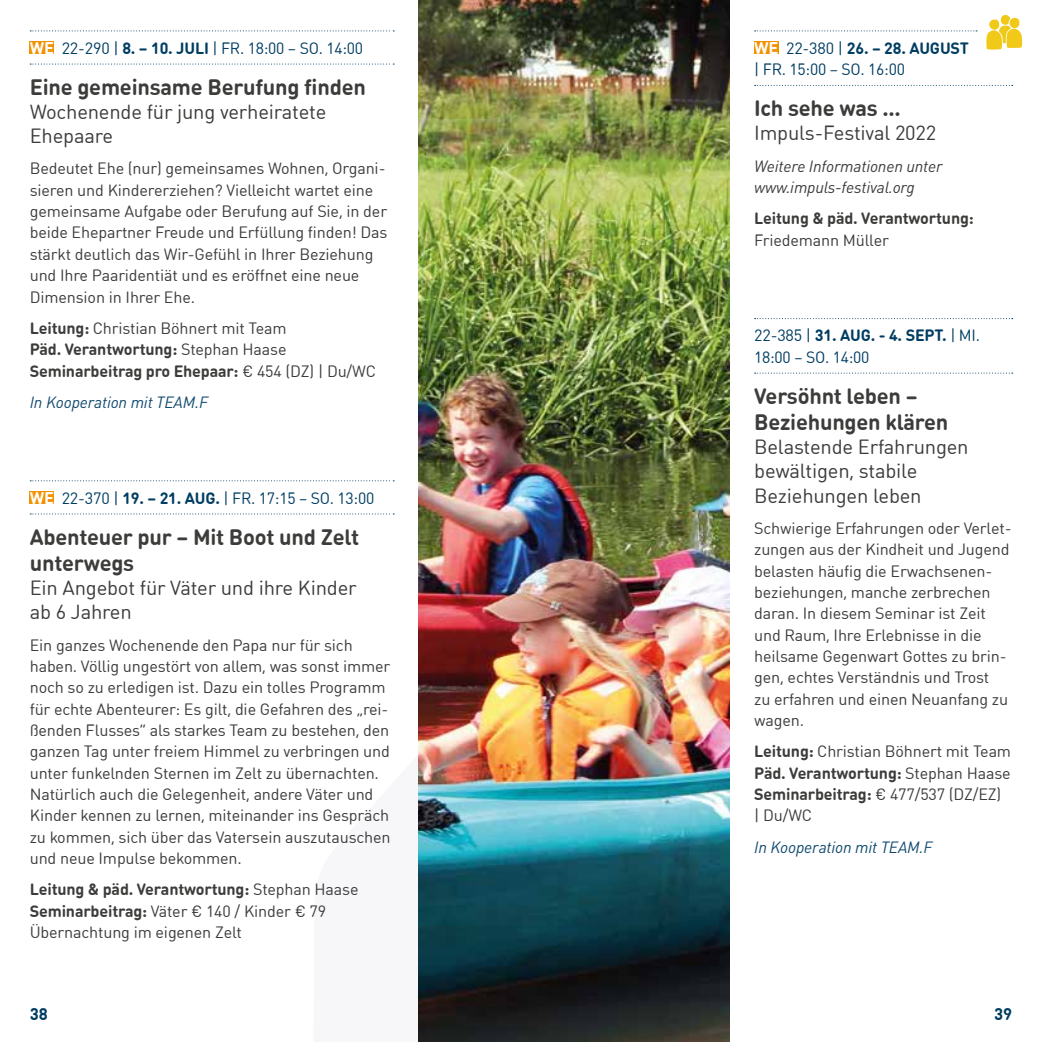
<style>
.page{position:relative;width:1042px;height:1042px;background:#fff}
.page>*{position:absolute;margin:0;border:0;box-sizing:border-box;transform-origin:0 0}
.t1{font:700 21.88px/26.2px "DIN Round Offc";letter-spacing:-.01em;color:#3c3c3b}
.t2{font:20.12px/24.2px "DIN Round Offc";letter-spacing:-.01em;color:#3c3c3b}
.t3{font:700 16.62px "DIN Round Offc";color:#003d62}
.t4{font:16.1px/21.3px "DIN Round Offc";letter-spacing:-.01em;color:#3c3c3b}
.t5{font:16.1px/21.3px "DIN Round Offc";letter-spacing:-.015em;color:#003d62}
.t6{font:700 16.1px/21.3px "DIN Round Offc";letter-spacing:-.01em;color:#3c3c3b}
.t7{font:italic 16.1px/21.3px "DINOT";letter-spacing:-.01em;color:#3c3c3b}
.t8{font:italic 16.1px "DINOT";letter-spacing:-.01em;color:#114a6f}
.s1{font-weight:700;font-size:16.62px;color:#fff}
.s2{font-weight:700}
.s3{font-weight:400}
</style>
<div class="page">
<svg style="left:29px;top:30px;width:365px;height:35px"></svg>
<svg style="left:30px;top:480px;width:364px;height:1px"></svg>
<svg style="left:30px;top:513px;width:364px;height:1px"></svg>
<div style="left:30px;top:41px;width:24px;height:13px;background:#f39200"></div>
<div style="left:30px;top:491px;width:24px;height:12px;background:#f39200"></div>
<svg style="left:754px;top:14px;width:268px;height:72px"></svg>
<svg style="left:754px;top:318px;width:259px;height:1px"></svg>
<svg style="left:754px;top:373px;width:259px;height:1px"></svg>
<div style="left:754px;top:41px;width:24px;height:13px;background:#f39200"></div>
<img style="left:418px;top:0;width:311px;height:1042px">
<p class="t5" style="left:30px;top:37px;width:335px"><span class="s1">WE</span> 22-290 | <span class="s2">8. – 10. JULI</span> | FR. 18:00 – SO. 14:00</p>
<h1 class="t1" style="left:30px;top:73px;width:338px">Eine gemeinsame Berufung finden</h1>
<p class="t2" style="left:30px;top:99px;width:298px">Wochenende für jung verheiratete<br>Ehepaare</p>
<p class="t4" style="left:30px;top:158px;width:359px">Bedeutet Ehe (nur) gemeinsames Wohnen, Organi&shy;sieren und Kindererziehen? Vielleicht wartet eine gemeinsame Aufgabe oder Berufung auf Sie, in der beide Ehepartner Freude und Erfüllung finden! Das stärkt deutlich das Wir-Gefühl in Ihrer Beziehung und Ihre Paaridentiät und es eröffnet eine neue Dimension in Ihrer Ehe.</p>
<p class="t6" style="left:30px;top:317px;width:348px">Leitung: <span class="s3">Christian Böhnert mit Team<br></span>Päd. Verantwortung: <span class="s3">Stephan Haase<br></span>Seminarbeitrag pro Ehepaar: <span class="s3">€ 454 (DZ) | Du/WC</span></p>
<p class="t8" style="left:30px;top:391px;width:180px">In Kooperation mit TEAM.F</p>
<p class="t5" style="left:30px;top:487px;width:346px"><span class="s1">WE</span> 22-370 | <span class="s2">19. – 21. AUG.</span> | FR. 17:15 – SO. 13:00</p>
<h1 class="t1" style="left:30px;top:523px;width:331px">Abenteuer pur – Mit Boot und Zelt unterwegs</h1>
<p class="t2" style="left:30px;top:575px;width:328px">Ein Angebot für Väter und ihre Kinder ab 6 Jahren</p>
<p class="t4" style="left:30px;top:634px;width:362px">Ein ganzes Wochenende den Papa nur für sich haben. Völlig ungestört von allem, was sonst immer noch so zu erledigen ist. Dazu ein tolles Programm für echte Abenteurer: Es gilt, die Gefahren des „rei&shy;ßenden Flusses“ als starkes Team zu bestehen, den ganzen Tag unter freiem Himmel zu verbringen und unter funkelnden Sternen im Zelt zu übernachten.<br>Natürlich auch die Gelegenheit, andere Väter und Kinder kennen zu lernen, miteinander ins Gespräch zu kommen, sich über das Vatersein auszutauschen und neue Impulse bekommen.</p>
<p class="t4" style="left:30px;top:878px;width:330px"><span class="s2">Leitung &amp; päd. Verantwortung:</span> Stephan Haase<br><span class="s2">Seminarbeitrag:</span> Väter € 140 / Kinder € 79<br>Übernachtung im eigenen Zelt</p>
<p class="t5" style="left:754px;top:37px;width:216px"><span class="s1">WE</span> 22-380 | <span class="s2">26. – 28. AUGUST </span>| FR. 15:00 – SO. 16:00</p>
<h1 class="t1" style="left:754px;top:95px;width:148px">Ich sehe was …</h1>
<p class="t2" style="left:754px;top:121px;width:184px">Impuls-Festival 2022</p>
<p class="t7" style="left:754px;top:154px;width:190px">Weitere Informationen unter www.impuls-festival.org</p>
<p class="t6" style="left:754px;top:207px;width:221px">Leitung &amp; päd. Verantwortung:</p>
<p class="t4" style="left:754px;top:229px;width:136px">Friedemann Müller</p>
<p class="t5" style="left:754px;top:325px;width:227px">22-385 | <span class="s2">31. AUG. - 4. SEPT.</span> | MI.<br>18:00 – SO. 14:00</p>
<h1 class="t1" style="left:754px;top:382px;width:196px">Versöhnt leben –<br>Beziehungen klären</h1>
<p class="t2" style="left:754px;top:435px;width:216px">Belastende Erfahrungen bewältigen, stabile<br>Beziehungen leben</p>
<p class="t4" style="left:754px;top:517px;width:259px">Schwierige Erfahrungen oder Verlet&shy;zungen aus der Kindheit und Jugend belasten häufig die Erwachsenen&shy;beziehungen, manche zerbrechen daran. In diesem Seminar ist Zeit und Raum, Ihre Erlebnisse in die heilsame Gegenwart Gottes zu brin&shy;gen, echtes Verständnis und Trost<br>zu erfahren und einen Neuanfang zu wagen.</p>
<p class="t4" style="left:754px;top:740px;width:258px"><span class="s2">Leitung:</span> Christian Böhnert mit Team<br><span class="s2">Päd. Verantwortung:</span> Stephan Haase<br><span class="s2">Seminarbeitrag:</span> € 477/537 (DZ/EZ)<br>| Du/WC</p>
<p class="t8" style="left:754px;top:836px;width:180px">In Kooperation mit TEAM.F</p>
<p class="t3" style="left:30px;top:1003px;width:20px">38</p>
<p class="t3" style="left:994px;top:1003px;width:20px">39</p>
</div>
